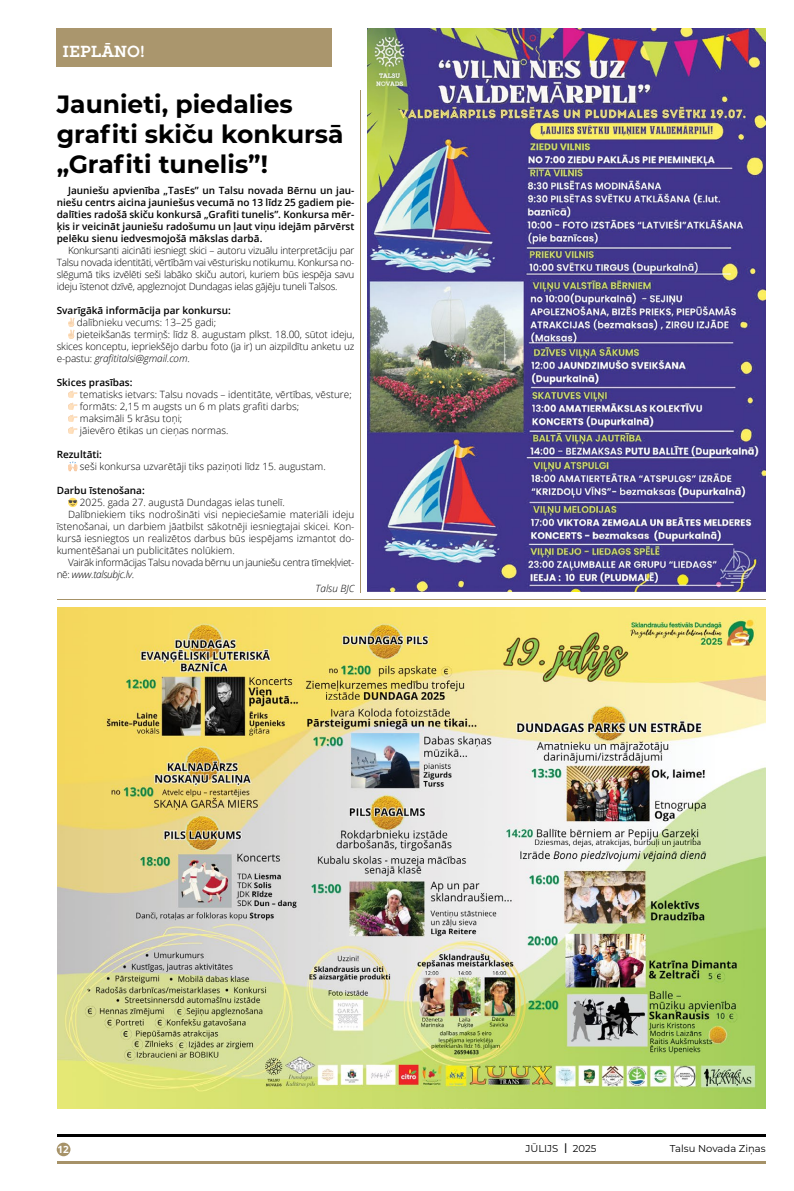
<style>
.page{position:relative;width:794px;height:1191px;background:#fff}
.page>*{position:absolute;margin:0;border:0;box-sizing:border-box;transform-origin:0 0}
.t1{font:700 25px/30px "Montserrat";color:#000}
.t2{font:700 16px "Locke";color:#fff}
.t3{font:300 10px/12px "Open Sans";color:#000;text-align:justify}
.t4{font:600 10px/12px "Open Sans";color:#000;text-align:justify}
.t5{font:300 10px "Open Sans";letter-spacing:-.03em;color:#000}
.t6{font:italic 300 10px "Open Sans";letter-spacing:-.01em;color:#000}
.t7{font:10px "Montserrat";color:#000}
.t8{font:italic 300 10px "Open Sans";letter-spacing:-.03em;color:#000}
.t9{font:700 10px "Open Sans";color:#fff}
.s1{font-style:normal}
.s2{font-size:13.9px}
</style>
<div class="page">
<div style="left:57px;top:1142px;width:13px;height:14px;background:#a69268;border-radius:50%"></div>
<hr style="left:57px;top:1134px;width:708px;height:2px;background:#000">
<hr style="left:57px;top:1161px;width:708px;height:2px;background:#a69268">
<div style="left:57px;top:28px;width:275px;height:39px;background:#aa966d"></div>
<img style="left:57px;top:608px;width:708px;height:501px">
<hr style="left:360px;top:90px;width:1px;height:502px;background:#a69268">
<svg style="left:68px;top:317px;width:6px;height:22px"></svg>
<svg style="left:68px;top:391px;width:9px;height:43px"></svg>
<svg style="left:68px;top:462px;width:10px;height:9px"></svg>
<svg style="left:68px;top:498px;width:9px;height:9px"></svg>
<svg style="left:68px;top:500px;width:9px;height:5px"></svg>
<img style="left:367px;top:28px;width:398px;height:563px">
<hr style="left:57px;top:599px;width:708px;height:1px;background:#a69268">
<h2 class="t2" style="left:62px;top:41px;width:84px">IEPLĀNO!</h2>
<h1 class="t1" style="left:57px;top:88px;width:288px">Jaunieti, piedalies grafiti skiču konkursā „Grafiti tunelis”!</h1>
<p class="t4" style="left:57px;top:184px;width:299px;text-indent:11px">Jauniešu apvienība „TasEs” un Talsu novada Bērnu un jau&shy;niešu centrs aicina jauniešus vecumā no 13 līdz 25 gadiem pie&shy;dalīties radošā skiču konkursā „Grafiti tunelis”. Konkursa mēr&shy;ķis ir veicināt jauniešu radošumu un ļaut viņu idejām pārvērst pelēku sienu iedvesmojošā mākslas darbā.</p>
<p class="t3" style="left:57px;top:244px;width:299px;text-indent:11px">Konkursanti aicināti iesniegt skici – autoru vizuālu interpretāciju par Talsu novada identitāti, vērtībām vai vēsturisku notikumu. Konkursa no&shy;slēgumā tiks izvēlēti seši labāko skiču autori, kuriem būs iespēja savu ideju īstenot dzīvē, apgleznojot Dundagas ielas gājēju tuneli Talsos.</p>
<p class="t4" style="left:57px;top:304px;width:176px">Svarīgākā informācija par konkursu:</p>
<p class="t3" style="left:77px;top:316px;width:141px">dalībnieku vecums: 13–25 gadi;</p>
<p class="t3" style="left:77px;top:328px;width:279px">pieteikšanās termiņš: līdz 8. augustam plkst. 18.00, sūtot ideju,</p>
<p class="t3" style="left:57px;top:340px;width:299px">skices konceptu, iepriekšējo darbu foto (ja ir) un aizpildītu anketu uz</p>
<p class="t6" style="left:57px;top:351px;width:135px"><span class="s1">e-pastu:</span> grafititalsi@gmail.com<span class="s1">.</span></p>
<p class="t4" style="left:57px;top:376px;width:77px">Skices prasības:</p>
<p class="t3" style="left:80px;top:388px;width:273px;text-align:left">tematisks ietvars: Talsu novads – identitāte, vērtības, vēsture; formāts: 2,15 m augsts un 6 m plats grafiti darbs;<br>maksimāli 5 krāsu toņi;<br>jāievēro ētikas un cieņas normas.</p>
<p class="t4" style="left:57px;top:448px;width:47px">Rezultāti:</p>
<p class="t3" style="left:80px;top:460px;width:247px">seši konkursa uzvarētāji tiks paziņoti līdz 15. augustam.</p>
<p class="t4" style="left:57px;top:484px;width:90px">Darbu īstenošana:</p>
<p class="t3" style="left:80px;top:496px;width:206px">2025. gada 27. augustā Dundagas ielas tunelī.</p>
<p class="t3" style="left:68px;top:508px;width:288px">Dalībniekiem tiks nodrošināti visi nepieciešamie materiāli ideju</p>
<p class="t3" style="left:57px;top:520px;width:299px">īstenošanai, un darbiem jāatbilst sākotnēji iesniegtajai skicei. Kon-</p>
<p class="t3" style="left:57px;top:532px;width:299px">kursā iesniegtos un realizētos darbus būs iespējams izmantot do-</p>
<p class="t3" style="left:57px;top:544px;width:180px">kumentēšanai un publicitātes nolūkiem.</p>
<p class="t5" style="left:68px;top:555px;width:288px">Vairāk informācijas Talsu novada bērnu un jauniešu centra tīmekļviet-</p>
<p class="t8" style="left:57px;top:567px;width:79px"><span class="s1">nē:</span> www.talsubjc.lv<span class="s1">.</span></p>
<p class="t6" style="left:316px;top:581px;width:40px">Talsu BJC</p>
<p class="t9" style="left:58px;top:1142px;width:13px">12</p>
<p class="t7" style="left:525px;top:1142px;width:72px">JŪLIJS <span class="s2">I</span> 2025</p>
<p class="t7" style="left:670px;top:1142px;width:97px">Talsu Novada Ziņas</p>
</div>
